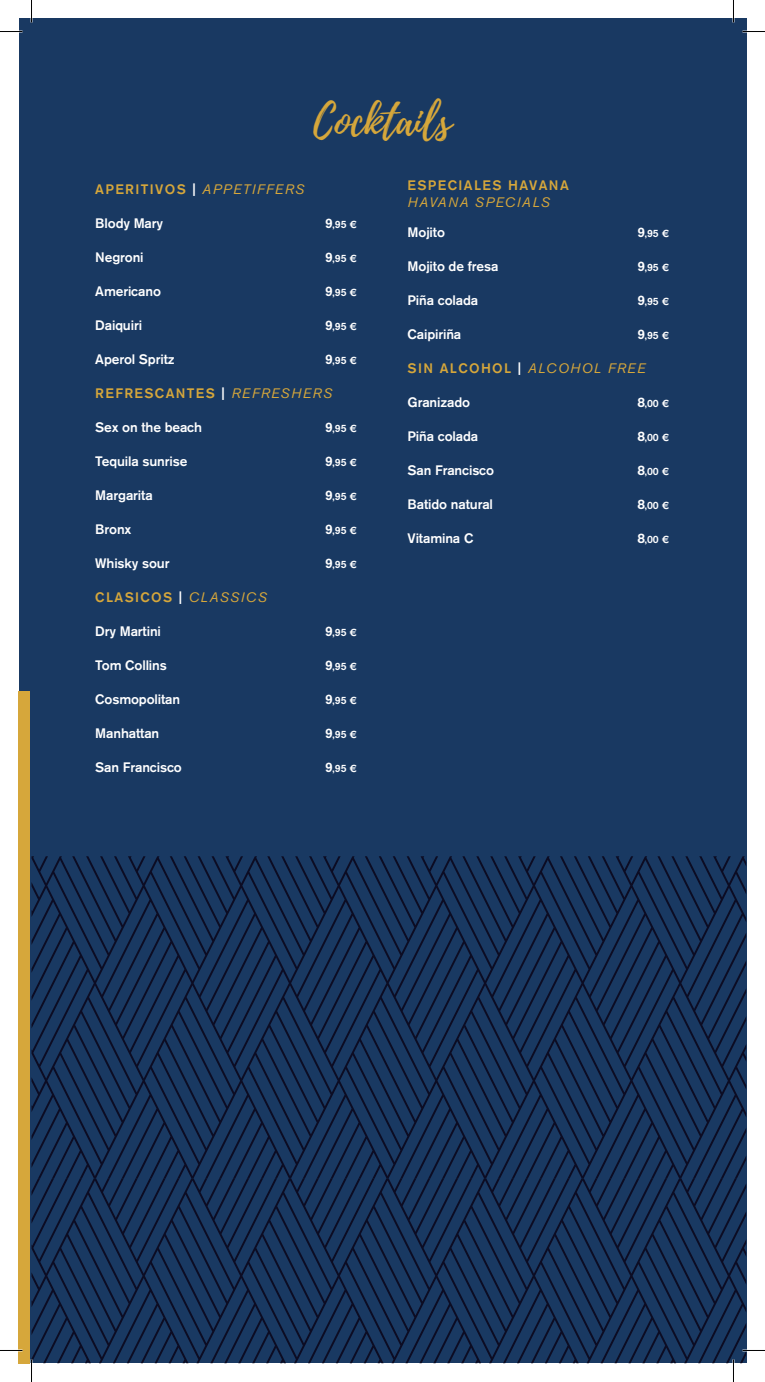
<style>
.page{position:relative;width:765px;height:1382px;background:#fff}
.page>*{position:absolute;margin:0;border:0;box-sizing:border-box;transform-origin:0 0}
.t1{font:42px "Playlist Script";color:#d6a73b}
.t2{font:500 13.65px "Akzidenz Grotesk BQ";letter-spacing:-.01em;color:#fff}
.t3{font:italic 13.65px "Akzidenz Grotesk BQ";letter-spacing:.1em;color:#d6a73b}
.t4{font:500 13.65px "Akzidenz Grotesk BQ";letter-spacing:.1em;color:#d6a73b}
.t5{font:500 10.5px "Akzidenz Grotesk BQ";color:#fff}
.s1{font-weight:500;font-style:normal}
.s2{font-weight:500;font-style:normal;color:#fff}
.s3{font-size:13.65px}
.s4{color:#fff}
.s5{font-weight:400;font-style:italic}
</style>
<div class="page">
<div style="left:19px;top:19px;width:727px;height:1343px;background:#193962"></div>
<div style="left:19px;top:691px;width:11px;height:671px;background:#d6a73b"></div>
<svg style="left:32px;top:1178px;width:661px;height:184px"></svg>
<svg style="left:31px;top:856px;width:662px;height:322px"></svg>
<hr style="left:0;top:1349px;width:22px;height:2px;background:#fff">
<hr style="left:732px;top:0;width:2px;height:22px;background:#fff">
<svg style="left:0;top:31px;width:22px;height:1px"></svg>
<svg style="left:742px;top:31px;width:23px;height:1px"></svg>
<svg style="left:31px;top:0;width:1px;height:22px"></svg>
<svg style="left:31px;top:1359px;width:1px;height:22px"></svg>
<svg style="left:733px;top:0;width:1px;height:22px"></svg>
<svg style="left:693px;top:856px;width:72px;height:525px"></svg>
<h1 class="t1" style="left:313px;top:91px;width:139px">Cocktails</h1>
<p class="t3" style="left:95px;top:181px;width:210px"><span class="s1">APERITIVOS</span> <span class="s2">|</span> APPETIFFERS</p>
<p class="t2" style="left:95px;top:215px;width:69px">Blody Mary</p>
<p class="t5" style="left:325px;top:218px;width:33px"><span class="s3">9</span>,95 €</p>
<p class="t2" style="left:95px;top:249px;width:50px">Negroni</p>
<p class="t5" style="left:325px;top:252px;width:33px"><span class="s3">9</span>,95 €</p>
<p class="t2" style="left:95px;top:283px;width:67px">Americano</p>
<p class="t5" style="left:325px;top:286px;width:33px"><span class="s3">9</span>,95 €</p>
<p class="t2" style="left:95px;top:317px;width:48px">Daiquiri</p>
<p class="t5" style="left:325px;top:320px;width:33px"><span class="s3">9</span>,95 €</p>
<p class="t2" style="left:95px;top:351px;width:81px">Aperol Spritz</p>
<p class="t5" style="left:325px;top:354px;width:33px"><span class="s3">9</span>,95 €</p>
<p class="t4" style="left:95px;top:385px;width:238px">REFRESCANTES <span class="s4">|</span> <span class="s5">REFRESHERS</span></p>
<p class="t2" style="left:95px;top:419px;width:108px">Sex on the beach</p>
<p class="t5" style="left:325px;top:422px;width:33px"><span class="s3">9</span>,95 €</p>
<p class="t2" style="left:95px;top:453px;width:94px">Tequila sunrise</p>
<p class="t5" style="left:325px;top:456px;width:33px"><span class="s3">9</span>,95 €</p>
<p class="t2" style="left:95px;top:487px;width:59px">Margarita</p>
<p class="t5" style="left:325px;top:490px;width:33px"><span class="s3">9</span>,95 €</p>
<p class="t2" style="left:95px;top:521px;width:38px">Bronx</p>
<p class="t5" style="left:325px;top:524px;width:33px"><span class="s3">9</span>,95 €</p>
<p class="t2" style="left:95px;top:555px;width:76px">Whisky sour</p>
<p class="t5" style="left:325px;top:558px;width:33px"><span class="s3">9</span>,95 €</p>
<p class="t4" style="left:95px;top:589px;width:173px">CLASICOS <span class="s4">|</span> <span class="s5">CLASSICS</span></p>
<p class="t2" style="left:95px;top:623px;width:67px">Dry Martini</p>
<p class="t5" style="left:325px;top:626px;width:33px"><span class="s3">9</span>,95 €</p>
<p class="t2" style="left:95px;top:657px;width:73px">Tom Collins</p>
<p class="t5" style="left:325px;top:660px;width:33px"><span class="s3">9</span>,95 €</p>
<p class="t2" style="left:95px;top:691px;width:86px">Cosmopolitan</p>
<p class="t5" style="left:325px;top:694px;width:33px"><span class="s3">9</span>,95 €</p>
<p class="t2" style="left:95px;top:725px;width:65px">Manhattan</p>
<p class="t5" style="left:325px;top:728px;width:33px"><span class="s3">9</span>,95 €</p>
<p class="t2" style="left:95px;top:759px;width:88px">San Francisco</p>
<p class="t5" style="left:325px;top:762px;width:33px"><span class="s3">9</span>,95 €</p>
<p class="t4" style="left:407px;top:177px;width:163px">ESPECIALES HAVANA</p>
<p class="t3" style="left:407px;top:194px;width:144px">HAVANA SPECIALS</p>
<p class="t2" style="left:407px;top:224px;width:39px">Mojito</p>
<p class="t5" style="left:637px;top:227px;width:33px"><span class="s3">9</span>,95 €</p>
<p class="t2" style="left:407px;top:258px;width:92px">Mojito de fresa</p>
<p class="t5" style="left:637px;top:261px;width:33px"><span class="s3">9</span>,95 €</p>
<p class="t2" style="left:407px;top:292px;width:72px">Piña colada</p>
<p class="t5" style="left:637px;top:295px;width:33px"><span class="s3">9</span>,95 €</p>
<p class="t2" style="left:407px;top:326px;width:55px">Caipiriña</p>
<p class="t5" style="left:637px;top:329px;width:33px"><span class="s3">9</span>,95 €</p>
<p class="t3" style="left:407px;top:360px;width:239px"><span class="s1">SIN ALCOHOL</span> <span class="s2">|</span> ALCOHOL FREE</p>
<p class="t2" style="left:407px;top:394px;width:64px">Granizado</p>
<p class="t5" style="left:637px;top:397px;width:33px"><span class="s3">8</span>,00 €</p>
<p class="t2" style="left:407px;top:428px;width:72px">Piña colada</p>
<p class="t5" style="left:637px;top:431px;width:33px"><span class="s3">8</span>,00 €</p>
<p class="t2" style="left:407px;top:462px;width:88px">San Francisco</p>
<p class="t5" style="left:637px;top:465px;width:33px"><span class="s3">8</span>,00 €</p>
<p class="t2" style="left:407px;top:496px;width:87px">Batido natural</p>
<p class="t5" style="left:637px;top:499px;width:33px"><span class="s3">8</span>,00 €</p>
<p class="t2" style="left:407px;top:530px;width:67px">Vitamina C</p>
<p class="t5" style="left:637px;top:533px;width:33px"><span class="s3">8</span>,00 €</p>
</div>
